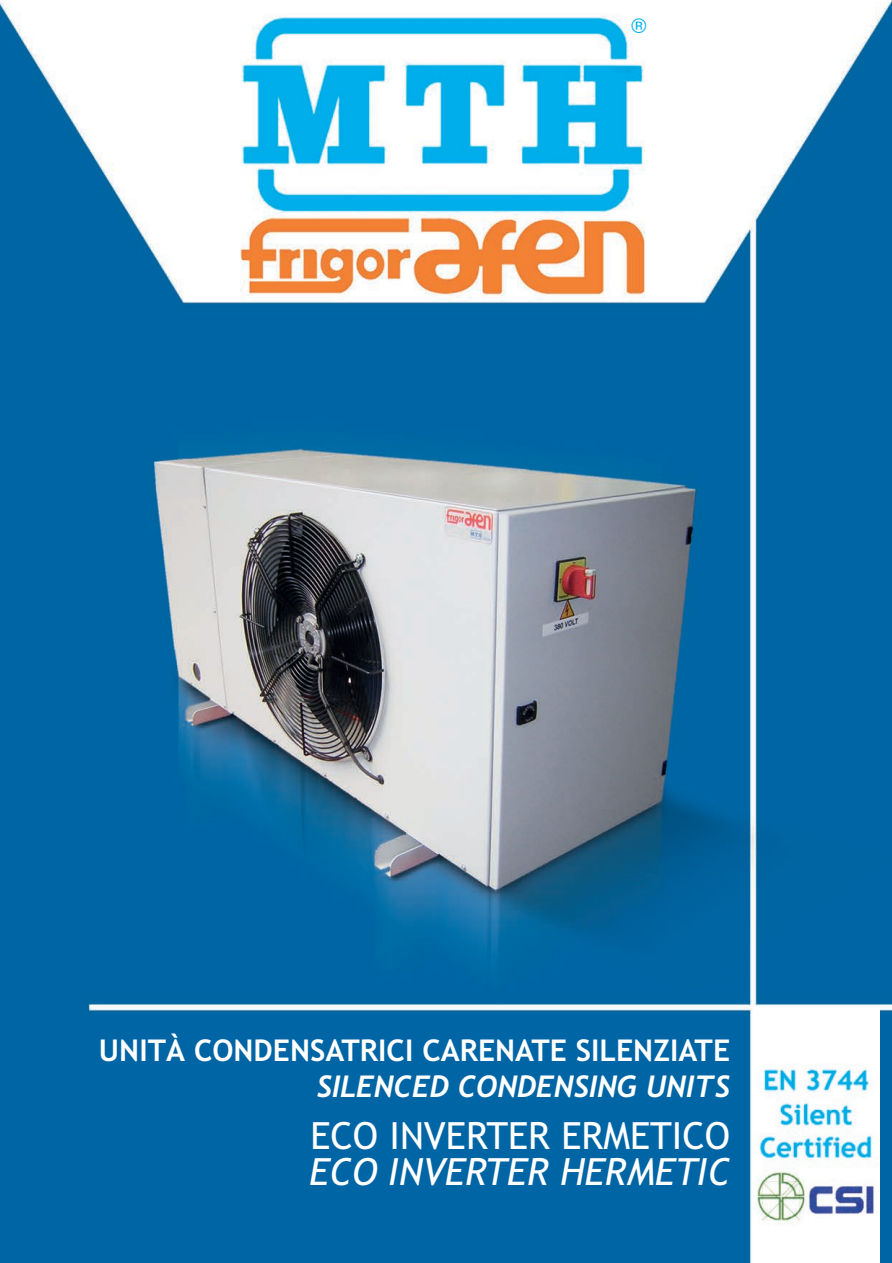
<style>
.page{position:relative;width:892px;height:1263px;background:#fff}
.page>*{position:absolute;margin:0;border:0;box-sizing:border-box;transform-origin:0 0}
.t1{font:37.5px "Trebuchet MS";color:#fff}
.t2{font:italic 37.5px "Trebuchet MS";color:#fff}
.t3{font:700 30px "Trebuchet MS";color:#fff}
.t4{font:italic 700 30px "Trebuchet";color:#fff}
.t5{font:20.4px "Helvetica";color:#00aeef}
</style>
<div class="page">
<img style="left:0;top:0;width:891px;height:1263px">
<img style="left:753px;top:1006px;width:126px;height:257px">
<p class="t5" style="left:631px;top:19px;width:16px">®</p>
<p class="t3" style="left:99px;top:1038px;width:632px">UNITÀ CONDENSATRICI CARENATE SILENZIATE</p>
<p class="t4" style="left:317px;top:1075px;width:414px">SILENCED CONDENSING UNITS</p>
<p class="t1" style="left:310px;top:1122px;width:421px">ECO INVERTER ERMETICO</p>
<p class="t2" style="left:309px;top:1158px;width:422px">ECO INVERTER HERMETIC</p>
</div>
